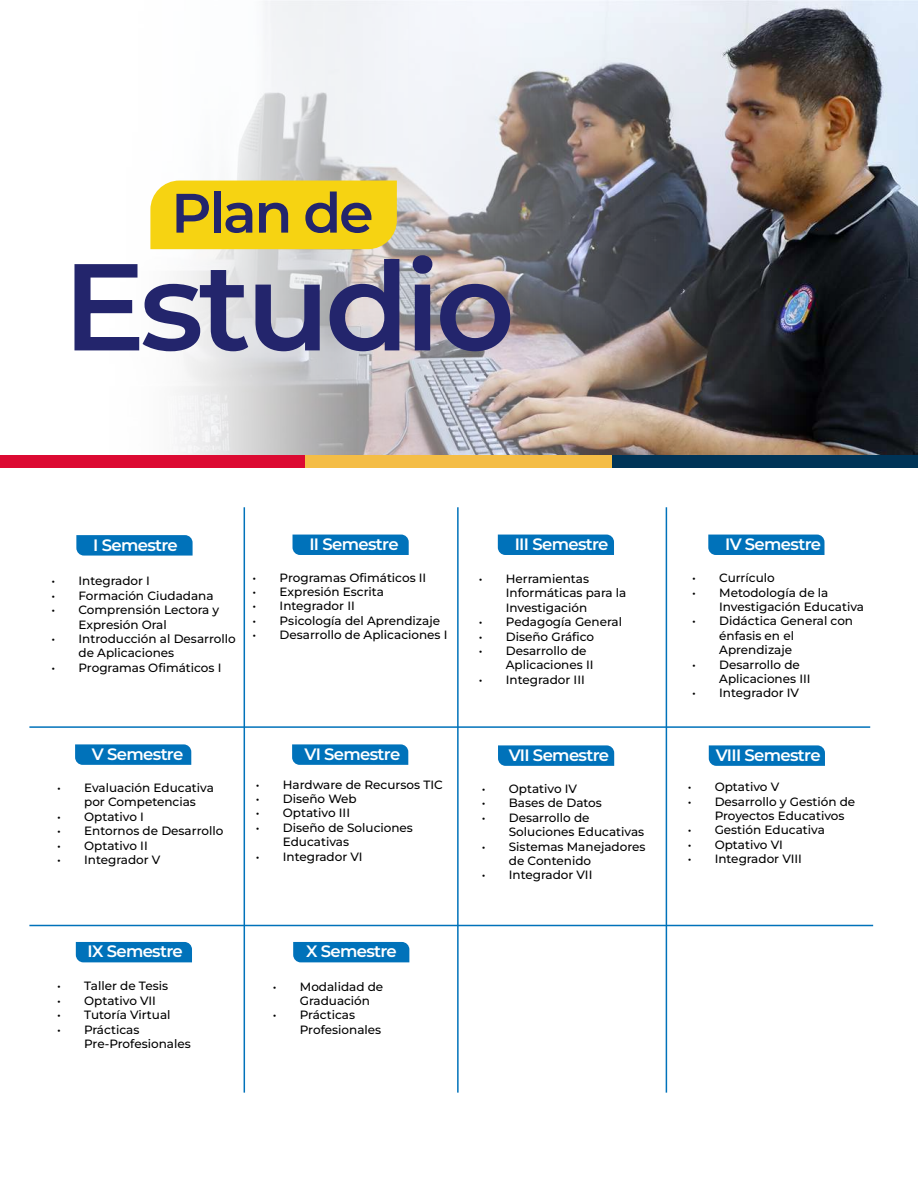
<style>
.page{position:relative;width:918px;height:1188px;background:#fff}
.page>*{position:absolute;margin:0;border:0;box-sizing:border-box;transform-origin:0 0}
.t1{font:600 123.3px "Montserrat";letter-spacing:-.04em;color:#23256c}
.t2{font:600 55.35px "Montserrat";letter-spacing:-.04em;color:#23256c}
.t3{font:600 16.5px "Montserrat";letter-spacing:-.04em;color:#fff}
.t4{font:500 12px/14.4px "Montserrat";color:#000}
</style>
<div class="page">
<svg style="left:709px;top:745px;width:116px;height:21px;background:#0977bc"></svg>
<img style="left:0;top:0;width:918px;height:456px">
<img style="left:2px;top:0;width:813px;height:456px">
<div style="left:150px;top:181px;width:247px;height:68px;background:#f6d312"></div>
<div style="left:0;top:456px;width:306px;height:12px;background:#dc0a32"></div>
<div style="left:306px;top:456px;width:306px;height:12px;background:#f4bd46"></div>
<div style="left:612px;top:456px;width:306px;height:12px;background:#003457"></div>
<svg style="left:76px;top:535px;width:117px;height:21px;background:#0b78bc"></svg>
<svg style="left:498px;top:745px;width:116px;height:21px;background:#0977bc"></svg>
<div style="left:708px;top:535px;width:117px;height:20px;background:#0072ba"></div>
<div style="left:293px;top:535px;width:116px;height:20px;background:#0072ba"></div>
<svg style="left:75px;top:744px;width:116px;height:21px;background:#0977bc"></svg>
<div style="left:498px;top:535px;width:116px;height:20px;background:#0072ba"></div>
<svg style="left:292px;top:744px;width:116px;height:21px;background:#0977bc"></svg>
<div style="left:293px;top:942px;width:116px;height:20px;background:#0072ba"></div>
<div style="left:76px;top:942px;width:116px;height:20px;background:#0072ba"></div>
<hr style="left:29px;top:726px;width:841px;height:2px;background:#0072ba">
<hr style="left:244px;top:507px;width:1px;height:586px;background:#0072ba">
<hr style="left:457px;top:507px;width:2px;height:586px;background:#0072ba">
<hr style="left:666px;top:507px;width:1px;height:586px;background:#0072ba">
<hr style="left:29px;top:925px;width:844px;height:1px;background:#0072ba">
<h2 class="t2" style="left:171px;top:174px;width:204px">Plan de</h2>
<h1 class="t1" style="left:63px;top:219px;width:454px">Estudio</h1>
<h3 class="t3" style="left:93px;top:533px;width:86px">I Semestre</h3>
<p class="t4" style="left:52px;top:573px;width:100px">• Integrador I</p>
<p class="t4" style="left:52px;top:588px;width:164px">• Formación Ciudadana</p>
<p class="t4" style="left:79px;top:602px;width:142px;text-indent:-27px">• Comprensión Lectora y<br>Expresión Oral</p>
<p class="t4" style="left:79px;top:631px;width:159px;text-indent:-27px">• Introducción al Desarrollo de Aplicaciones</p>
<p class="t4" style="left:52px;top:660px;width:171px">• Programas Ofimáticos I</p>
<h3 class="t3" style="left:309px;top:532px;width:91px">II Semestre</h3>
<p class="t4" style="left:253px;top:570px;width:175px">• Programas Ofimáticos II</p>
<p class="t4" style="left:253px;top:584px;width:133px">• Expresión Escrita</p>
<p class="t4" style="left:253px;top:598px;width:104px">• Integrador II</p>
<p class="t4" style="left:253px;top:613px;width:189px">• Psicología del Aprendizaje</p>
<p class="t4" style="left:253px;top:627px;width:196px">• Desarrollo de Aplicaciones I</p>
<h3 class="t3" style="left:92px;top:742px;width:93px">V Semestre</h3>
<p class="t4" style="left:84px;top:780px;width:131px;text-indent:-27px">• Evaluación Educativa por Competencias</p>
<p class="t4" style="left:57px;top:809px;width:88px">• Optativo I</p>
<p class="t4" style="left:57px;top:823px;width:168px">• Entornos de Desarrollo</p>
<p class="t4" style="left:57px;top:838px;width:92px">• Optativo II</p>
<p class="t4" style="left:57px;top:852px;width:105px">• Integrador V</p>
<h3 class="t3" style="left:305px;top:742px;width:97px">VI Semestre</h3>
<p class="t4" style="left:256px;top:777px;width:189px">• Hardware de Recursos TIC</p>
<p class="t4" style="left:256px;top:791px;width:103px">• Diseño Web</p>
<p class="t4" style="left:256px;top:805px;width:96px">• Optativo III</p>
<p class="t4" style="left:283px;top:820px;width:132px;text-indent:-27px">• Diseño de Soluciones<br>Educativas</p>
<p class="t4" style="left:256px;top:849px;width:108px">• Integrador VI</p>
<h3 class="t3" style="left:87px;top:940px;width:97px">IX Semestre</h3>
<p class="t4" style="left:57px;top:978px;width:112px">• Taller de Tesis</p>
<p class="t4" style="left:57px;top:993px;width:100px">• Optativo VII</p>
<p class="t4" style="left:57px;top:1007px;width:115px">• Tutoría Virtual</p>
<p class="t4" style="left:84px;top:1022px;width:108px;text-indent:-27px">• Prácticas<br>Pre-Profesionales</p>
<h3 class="t3" style="left:306px;top:940px;width:92px">X Semestre</h3>
<p class="t4" style="left:300px;top:979px;width:85px;text-indent:-27px">• Modalidad de<br>Graduación</p>
<p class="t4" style="left:300px;top:1007px;width:83px;text-indent:-27px">• Prácticas<br>Profesionales</p>
<h3 class="t3" style="left:515px;top:532px;width:95px">III Semestre</h3>
<p class="t4" style="left:506px;top:571px;width:122px;text-indent:-27px">• Herramientas<br>Informáticas para la<br>Investigación</p>
<p class="t4" style="left:479px;top:614px;width:145px">• Pedagogía General</p>
<p class="t4" style="left:479px;top:629px;width:117px">• Diseño Gráfico</p>
<p class="t4" style="left:506px;top:643px;width:89px;text-indent:-27px">• Desarrollo de<br>Aplicaciones II</p>
<p class="t4" style="left:479px;top:672px;width:107px">• Integrador III</p>
<h3 class="t3" style="left:509px;top:743px;width:102px">VII Semestre</h3>
<p class="t4" style="left:482px;top:781px;width:97px">• Optativo IV</p>
<p class="t4" style="left:482px;top:795px;width:122px">• Bases de Datos</p>
<p class="t4" style="left:509px;top:810px;width:137px;text-indent:-27px">• Desarrollo de<br>Soluciones Educativas</p>
<p class="t4" style="left:509px;top:839px;width:138px;text-indent:-27px">• Sistemas Manejadores de Contenido</p>
<p class="t4" style="left:482px;top:867px;width:112px">• Integrador VII</p>
<h3 class="t3" style="left:725px;top:532px;width:97px">IV Semestre</h3>
<p class="t4" style="left:692px;top:570px;width:84px">• Currículo</p>
<p class="t4" style="left:719px;top:585px;width:146px;text-indent:-27px">• Metodología de la<br>Investigación Educativa</p>
<p class="t4" style="left:719px;top:613px;width:135px;text-indent:-27px">• Didáctica General con énfasis en el<br>Aprendizaje</p>
<p class="t4" style="left:719px;top:657px;width:93px;text-indent:-27px">• Desarrollo de<br>Aplicaciones III</p>
<p class="t4" style="left:692px;top:685px;width:108px">• Integrador IV</p>
<h3 class="t3" style="left:716px;top:743px;width:106px">VIII Semestre</h3>
<p class="t4" style="left:688px;top:779px;width:93px">• Optativo V</p>
<p class="t4" style="left:715px;top:794px;width:142px;text-indent:-27px">• Desarrollo y Gestión de<br>Proyectos Educativos</p>
<p class="t4" style="left:688px;top:823px;width:139px">• Gestión Educativa</p>
<p class="t4" style="left:688px;top:837px;width:97px">• Optativo VI</p>
<p class="t4" style="left:688px;top:851px;width:116px">• Integrador VIII</p>
</div>
